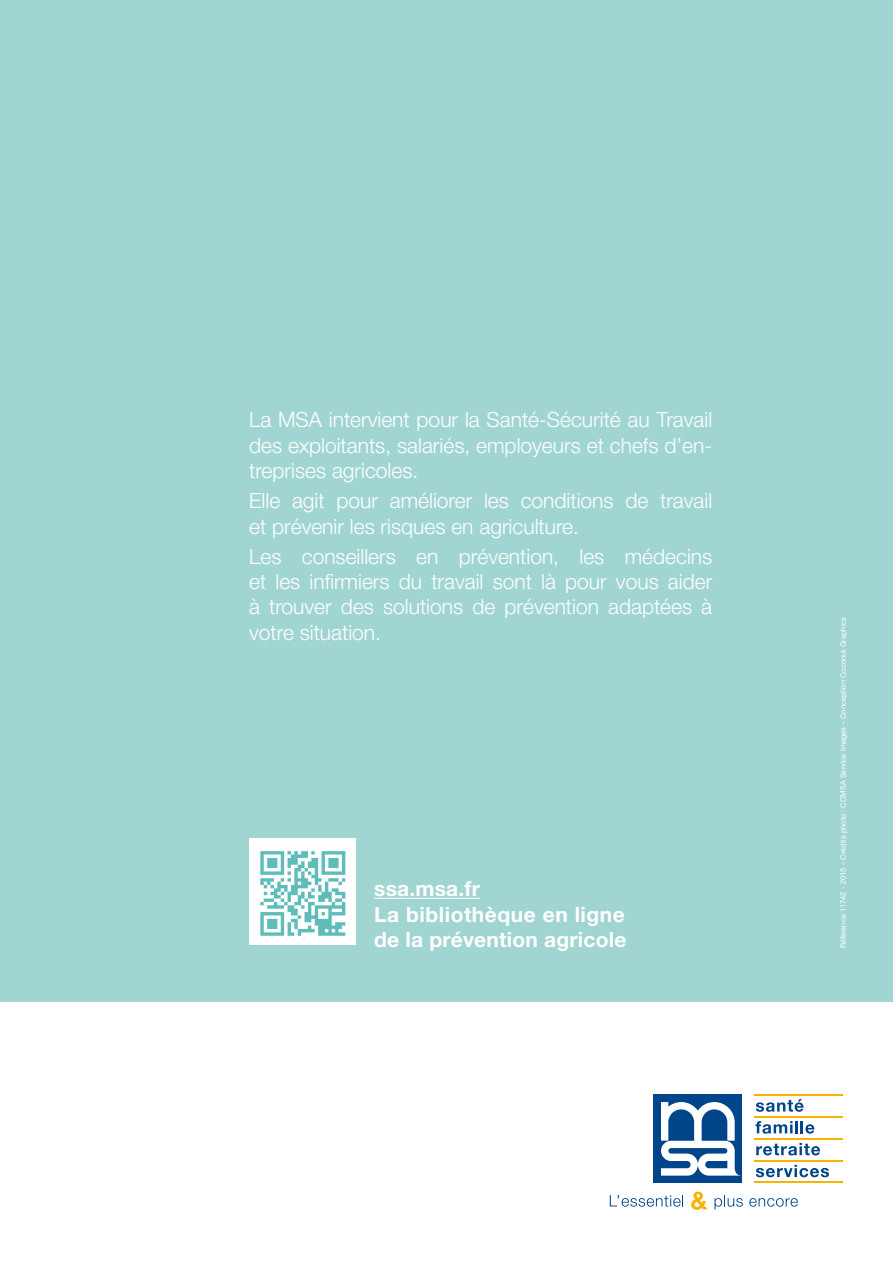
<style>
.page{position:relative;width:893px;height:1263px;background:#fff}
.page>*{position:absolute;margin:0;border:0;box-sizing:border-box;transform-origin:0 0}
.t1{font:300 21px/25.5px "Helvetica Neue";color:#fff;text-align:justify}
.t2{font:700 21px/25.5px "Helvetica Neue";letter-spacing:.025em;color:#fff}
.t3{font:7.5px "Helvetica Neue";color:#fff}
</style>
<div class="page">
<div style="left:0;top:0;width:893px;height:1001px;background:#a1d5d2"></div>
<svg style="left:756px;top:1099px;width:48px;height:13px"></svg>
<svg style="left:755px;top:1121px;width:59px;height:12px"></svg>
<svg style="left:756px;top:1143px;width:64px;height:12px"></svg>
<svg style="left:756px;top:1165px;width:73px;height:12px"></svg>
<hr style="left:754px;top:1094px;width:88px;height:1px;background:#f9b200">
<hr style="left:754px;top:1116px;width:88px;height:1px;background:#f9b200">
<hr style="left:754px;top:1138px;width:88px;height:1px;background:#f9b200">
<hr style="left:754px;top:1160px;width:88px;height:1px;background:#f9b200">
<hr style="left:754px;top:1182px;width:88px;height:1px;background:#f9b200">
<div style="left:654px;top:1094px;width:88px;height:89px;background:#00448a"></div>
<svg style="left:661px;top:1102px;width:78px;height:73px"></svg>
<svg style="left:610px;top:1195px;width:73px;height:12px"></svg>
<svg style="left:691px;top:1191px;width:17px;height:19px"></svg>
<svg style="left:714px;top:1195px;width:29px;height:14px"></svg>
<svg style="left:749px;top:1198px;width:49px;height:9px"></svg>
<hr style="left:374px;top:898px;width:106px;height:1px;background:#fff">
<div style="left:249px;top:839px;width:106px;height:106px;background:#fff"></div>
<img style="left:260px;top:851px;width:86px;height:85px">
<p class="t1" style="left:249px;top:407px;width:465px">La MSA intervient pour la Santé-Sécurité au Travail des exploitants, salariés, employeurs et chefs d’en&shy;treprises agricoles.</p>
<p class="t1" style="left:249px;top:487px;width:465px">Elle agit pour améliorer les conditions de travail et prévenir les risques en agriculture.</p>
<p class="t1" style="left:249px;top:543px;width:465px">Les conseillers en prévention, les médecins et les infirmiers du travail sont là pour vous aider à trouver des solutions de prévention adaptées à votre situation.</p>
<p class="t2" style="left:374px;top:875px;width:254px">ssa.msa.fr<br>La bibliothèque en ligne de la prévention agricole</p>
<p class="t3" style="left:839px;top:948px;width:333px;rotate:-90deg">Référence 11742 - 2015 – Crédits photo : CCMSA Service I mages – Conception Coconut Graphics</p>
</div>
